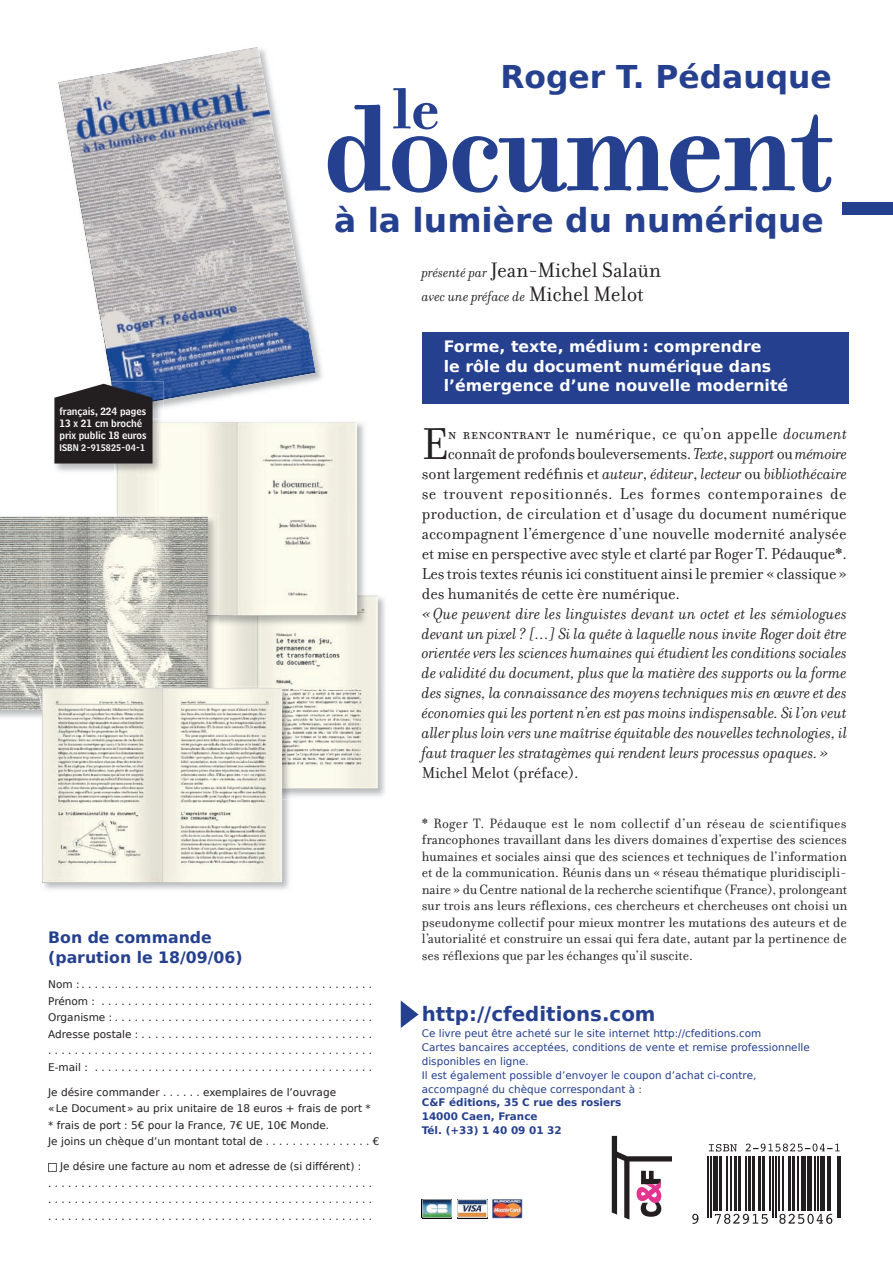
<style>
.page{position:relative;width:893px;height:1263px;background:#fff}
.page>*{position:absolute;margin:0;border:0;box-sizing:border-box;transform-origin:0 0}
.t1{font:700 132.9px "Filosofia OT";letter-spacing:-.02em;color:#25408f}
.t2{font:700 62.55px "Filosofia OT";color:#25408f}
.t3{font:48px "Filosofia OT";color:#231f20}
.t4{font:700 32.85px "Bitstream Vera Sans";color:#25408f}
.t5{font:700 31.35px "Bitstream Vera Sans";color:#25408f}
.t6{font:22.5px "Filosofia OT";color:#231f20}
.t7{font:700 19.8px "Bitstream Vera Sans";color:#25408f}
.t8{font:italic 17.1px/20px "Filosofia OT";color:#231f20;text-align:justify}
.t9{font:17.1px "Filosofia OT";color:#231f20}
.t10{font:17.1px "Filosofia OT";letter-spacing:-.02em;color:#231f20}
.t11{font:17.1px "Filosofia OT";letter-spacing:.025em;color:#231f20}
.t12{font:700 15.75px/19.5px "Bitstream Vera Sans";color:#fff}
.t13{font:700 15.75px/19.5px "Bitstream Vera Sans";color:#25408f}
.t14{font:italic 15px "Filosofia OT";color:#231f20}
.t15{font:14.55px/16.5px "Filosofia OT";color:#231f20;text-align:justify}
.t16{font:10.5px/16.5px "Bitstream Vera Sans";color:#231f20;text-align:justify}
.t17{font:10.35px/13.8px "Bitstream Vera Sans";color:#25408f}
.t18{font:700 10.35px/13.8px "Bitstream Vera Sans";color:#25408f}
.t19{font:10.05px/12.1px "Bell Centennial LT Name And Nr";color:#fff}
.t20{font:9px "Bell Centennial LT Name And Nr";color:#fff}
.s1{font-family:"Bitstream Vera Sans"}
.s2{font-style:italic;font-size:15px}
.s3{font-style:normal;font-size:22.5px}
.s4{font-style:italic}
.s5{font-style:normal}
</style>
<div class="page">
<img style="left:293px;top:595px;width:92px;height:202px">
<img style="left:219px;top:595px;width:158px;height:97px">
<img style="left:293px;top:692px;width:84px;height:97px">
<hr style="left:710px;top:1156px;width:2px;height:61px;background:#231f20">
<hr style="left:708px;top:1156px;width:1px;height:61px;background:#231f20">
<hr style="left:713px;top:1156px;width:4px;height:54px;background:#231f20">
<hr style="left:719px;top:1156px;width:3px;height:54px;background:#231f20">
<hr style="left:730px;top:1156px;width:1px;height:54px;background:#231f20">
<hr style="left:726px;top:1156px;width:1px;height:54px;background:#231f20">
<hr style="left:738px;top:1156px;width:3px;height:54px;background:#231f20">
<hr style="left:734px;top:1156px;width:3px;height:54px;background:#231f20">
<hr style="left:745px;top:1156px;width:2px;height:54px;background:#231f20">
<hr style="left:762px;top:1156px;width:3px;height:54px;background:#231f20">
<hr style="left:758px;top:1156px;width:3px;height:54px;background:#231f20">
<hr style="left:752px;top:1156px;width:3px;height:54px;background:#231f20">
<hr style="left:748px;top:1156px;width:3px;height:54px;background:#231f20">
<hr style="left:782px;top:1156px;width:1px;height:54px;background:#231f20">
<hr style="left:778px;top:1156px;width:1px;height:54px;background:#231f20">
<hr style="left:775px;top:1156px;width:1px;height:61px;background:#231f20">
<hr style="left:772px;top:1156px;width:2px;height:61px;background:#231f20">
<hr style="left:769px;top:1156px;width:2px;height:54px;background:#231f20">
<hr style="left:792px;top:1156px;width:3px;height:54px;background:#231f20">
<hr style="left:788px;top:1156px;width:2px;height:54px;background:#231f20">
<hr style="left:797px;top:1156px;width:2px;height:54px;background:#231f20">
<hr style="left:807px;top:1156px;width:4px;height:54px;background:#231f20">
<hr style="left:802px;top:1156px;width:4px;height:54px;background:#231f20">
<hr style="left:817px;top:1156px;width:1px;height:54px;background:#231f20">
<hr style="left:814px;top:1156px;width:2px;height:54px;background:#231f20">
<hr style="left:820px;top:1156px;width:4px;height:54px;background:#231f20">
<hr style="left:840px;top:1156px;width:1px;height:61px;background:#231f20">
<hr style="left:837px;top:1156px;width:1px;height:61px;background:#231f20">
<hr style="left:830px;top:1156px;width:1px;height:54px;background:#231f20">
<hr style="left:827px;top:1156px;width:1px;height:54px;background:#231f20">
<svg style="left:715px;top:1214px;width:53px;height:10px"></svg>
<svg style="left:692px;top:1214px;width:6px;height:10px"></svg>
<svg style="left:779px;top:1214px;width:53px;height:10px"></svg>
<svg style="left:709px;top:1143px;width:131px;height:8px"></svg>
<svg style="left:48px;top:1163px;width:9px;height:9px"></svg>
<div style="left:422px;top:332px;width:426px;height:71px;background:#25408f"></div>
<img style="left:116px;top:422px;width:248px;height:171px">
<svg style="left:357px;top:593px;width:8px;height:2px"></svg>
<img style="left:219px;top:595px;width:149px;height:32px">
<img style="left:117px;top:422px;width:240px;height:194px">
<img style="left:208px;top:627px;width:11px;height:59px">
<svg style="left:208px;top:616px;width:11px;height:11px"></svg>
<img style="left:117px;top:514px;width:102px;height:102px">
<img style="left:0;top:517px;width:208px;height:193px">
<img style="left:58px;top:47px;width:258px;height:353px">
<img style="left:54px;top:419px;width:106px;height:53px">
<img style="left:117px;top:422px;width:47px;height:52px">
<img style="left:58px;top:381px;width:105px;height:38px">
<img style="left:111px;top:381px;width:53px;height:27px">
<svg style="left:54px;top:384px;width:99px;height:79px;background:#2e2c30"></svg>
<img style="left:42px;top:721px;width:247px;height:169px">
<img style="left:219px;top:686px;width:74px;height:103px">
<img style="left:40px;top:710px;width:3px;height:11px">
<img style="left:40px;top:686px;width:168px;height:24px">
<img style="left:43px;top:689px;width:239px;height:193px">
<svg style="left:612px;top:1136px;width:60px;height:83px"></svg>
<img style="left:422px;top:1199px;width:30px;height:19px">
<img style="left:458px;top:1199px;width:30px;height:19px">
<img style="left:492px;top:1199px;width:30px;height:19px">
<svg style="left:401px;top:1000px;width:18px;height:28px"></svg>
<h3 class="t5" style="left:500px;top:59px;width:333px">Roger T. Pédauque</h3>
<h2 class="t2" style="left:393px;top:74px;width:48px">le</h2>
<h1 class="t1" style="left:323px;top:75px;width:585px">document<span class="s1">_</span></h1>
<h3 class="t4" style="left:334px;top:201px;width:491px">à la lumière du numérique</h3>
<h3 class="t6" style="left:422px;top:257px;width:240px"><span class="s2">présenté par</span> Jean-Michel Salaün</h3>
<h3 class="t14" style="left:422px;top:288px;width:224px">avec une préface de <span class="s3">Michel Melot</span></h3>
<p class="t19" style="left:59px;top:405px;width:89px">français, 224 pages<br>13 x 21 cm broché prix public 18 euros</p>
<p class="t20" style="left:59px;top:442px;width:87px">ISBN 2-915825-04-1</p>
<h3 class="t13" style="left:48px;top:928px;width:196px">Bon de commande (parution le 18/09/06)</h3>
<p class="t16" style="left:48px;top:976px;width:325px">Nom : . . . . . . . . . . . . . . . . . . . . . . . . . . . . . . . . . . . . . . . . . . . .<br>Prénom : . . . . . . . . . . . . . . . . . . . . . . . . . . . . . . . . . . . . . . . . .<br>Organisme : . . . . . . . . . . . . . . . . . . . . . . . . . . . . . . . . . . . . . . .<br>Adresse postale : . . . . . . . . . . . . . . . . . . . . . . . . . . . . . . . . . . . . . . . . . . . . . . . . . . . . . . . . . . . . . . . . . . . . . . . . . . . . . . . . . . . .<br>E-mail : . . . . . . . . . . . . . . . . . . . . . . . . . . . . . . . . . . . . . . . . . .</p>
<p class="t16" style="left:48px;top:1084px;width:333px;text-align:left">Je désire commander . . . . . . exemplaires de l’ouvrage<br>« Le Document » au prix unitaire de 18 euros + frais de port *<br>* frais de port : 5€ pour la France, 7€ UE, 10€ Monde.<br>Je joins un chèque d’un montant total de . . . . . . . . . . . . . . . . €</p>
<p class="t16" style="left:48px;top:1158px;width:325px;text-align:center">Je désire une facture au nom et adresse de (si différent) :<br>. . . . . . . . . . . . . . . . . . . . . . . . . . . . . . . . . . . . . . . . . . . . . . . . . . . . . . . . . . . . . . . . . . . . . . . . . . . . . . . . . . . . . . . . . . . . . . . . . . . . . . . . . . . . . . . . . . . . . . . . . . . . . . . . . . . . . . . . . . . . . . . . . . .</p>
<h3 class="t12" style="left:444px;top:337px;width:346px">Forme, texte, médium : comprendre<br>le rôle du document numérique dans l’émergence d’une nouvelle modernité</h3>
<h3 class="t3" style="left:422px;top:417px;width:28px">E</h3>
<h3 class="t9" style="left:448px;top:424px;width:401px">N RENCONTRANT le numérique, ce qu’on appelle <span class="s4">document</span></h3>
<h3 class="t10" style="left:448px;top:444px;width:401px">connaît de profonds bouleversements. <span class="s4">Texte</span>, <span class="s4">support</span> ou <span class="s4">mémoire</span></h3>
<h3 class="t8" style="left:422px;top:464px;width:427px"><span class="s5">sont largement redéfinis et</span> auteur<span class="s5">,</span> éditeur<span class="s5">,</span> lecteur <span class="s5">ou</span> bibliothécaire</h3>
<h3 class="t11" style="left:422px;top:484px;width:426px">se trouvent repositionnés. Les formes contemporaines de</h3>
<h3 class="t9" style="left:422px;top:504px;width:426px">pro duction, de circulation et d’usage du document numérique</h3>
<h3 class="t9" style="left:422px;top:524px;width:426px">accompagnent l’émergence d’une nouvelle modernité analysée</h3>
<h3 class="t9" style="left:422px;top:544px;width:427px">et mise en perspective avec style et clarté par Roger T. Pédauque*.</h3>
<h3 class="t9" style="left:422px;top:564px;width:427px">Les trois textes réunis ici constituent ainsi le premier « classique »</h3>
<h3 class="t9" style="left:422px;top:584px;width:260px">des humanités de cette ère numérique.</h3>
<p class="t8" style="left:422px;top:603px;width:427px">« Que peuvent dire les linguistes devant un octet et les sémiologues devant un pixel ? […] Si la quête à laquelle nous invite Roger doit être orientée vers les sciences humaines qui étudient les conditions sociales de validité du document, plus que la matière des supports ou la forme des signes, la connaissance des moyens techniques mis en œuvre et des économies qui les portent n’en est pas moins indispensable. Si l’on veut aller plus loin vers une maîtrise équitable des nouvelles technologies, il faut traquer les stratagèmes qui rendent leurs processus opaques. »</p>
<h3 class="t9" style="left:422px;top:763px;width:158px">Michel Melot (préface).</h3>
<p class="t15" style="left:422px;top:815px;width:427px">* Roger T. Pédauque est le nom collectif d’un réseau de scientifiques francophones travaillant dans les divers domaines d’expertise des sciences humaines et sociales ainsi que des sciences et techniques de l’information et de la communication. Réunis dans un « réseau thématique pluridiscipli&shy;naire » du Centre national de la recherche scientifique (France), prolongeant sur trois ans leurs réflexions, ces chercheurs et chercheuses ont choisi un pseudonyme collectif pour mieux montrer les mutations des auteurs et de l’autorialité et construire un essai qui fera date, autant par la pertinence de ses réflexions que par les échanges qu’il suscite.</p>
<h3 class="t7" style="left:422px;top:1002px;width:235px">http://cfeditions.com</h3>
<p class="t17" style="left:422px;top:1026px;width:390px">Ce livre peut être acheté sur le site internet http://cfeditions.com<br>Cartes bancaires acceptées, conditions de vente et remise professionnelle disponibles en ligne.<br>Il est également possible d’envoyer le coupon d’achat ci-contre, accompagné du chèque correspondant à :</p>
<p class="t18" style="left:422px;top:1096px;width:201px">C&amp;F éditions, 35 C rue des rosiers<br>14000 Caen, France<br>Tél. (+33) 1 40 09 01 32</p>
</div>
